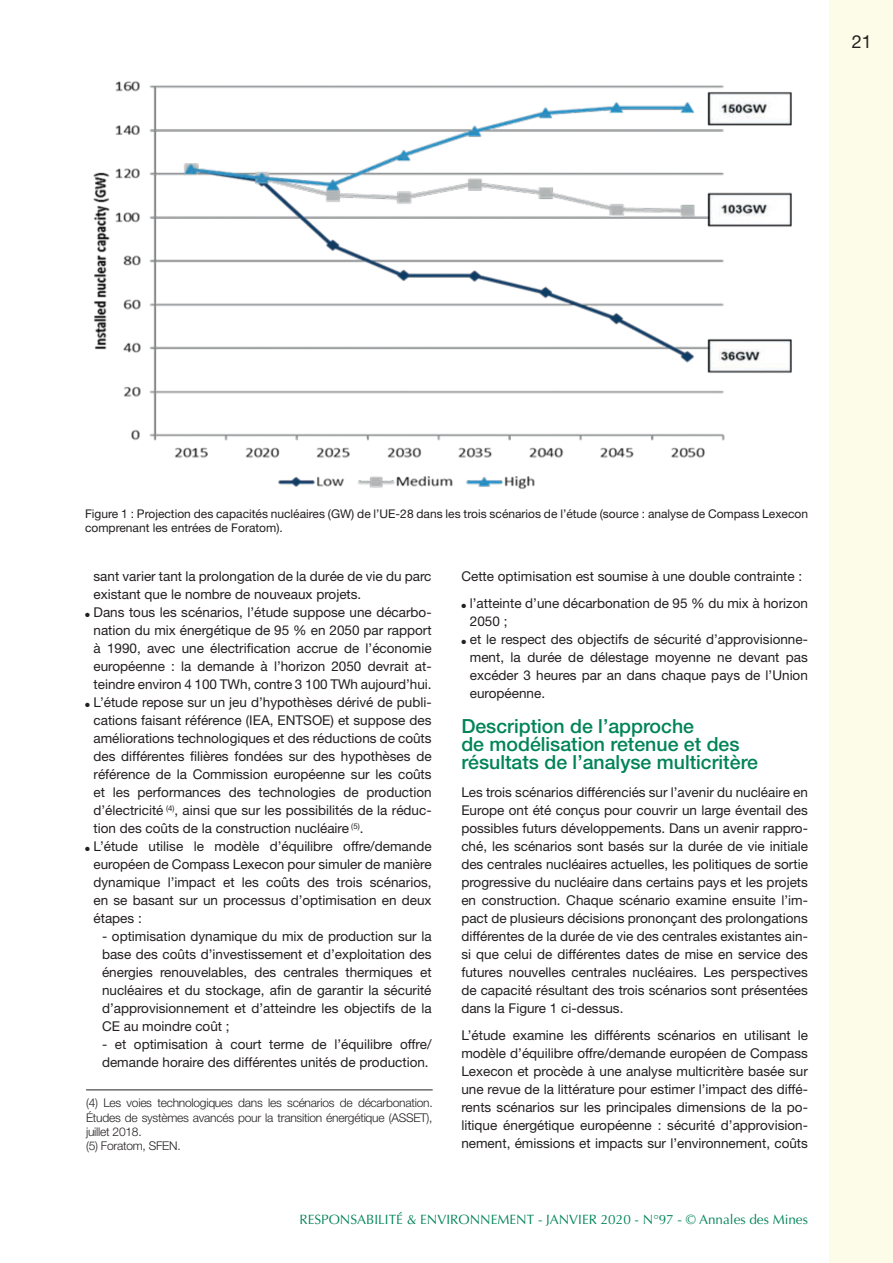
<style>
.page{position:relative;width:893px;height:1263px;background:#fff}
.page>*{position:absolute;margin:0;border:0;box-sizing:border-box;transform-origin:0 0}
.INTER_1{font:500 19.5px/18px "Helvetica Neue";color:#008457}
.t1{font:18px "Helvetica Neue";color:#231f20}
.texte_courant{font:13.5px/18px "Helvetica Neue";color:#231f20;text-align:justify}
.t2{font:13.5px "Optima";color:#008457}
.légende{font:12px/14.4px "Helvetica Neue";color:#231f20}
.légende-2{font:300 12px/14.4px "Helvetica Neue";letter-spacing:-.02em;color:#231f20;text-align:justify}
</style>
<div class="page">
<div style="left:829px;top:0;width:64px;height:1263px;background:#fdfce8"></div>
<hr style="left:86px;top:1090px;width:347px;height:1px;background:#231f20">
<img style="left:93px;top:81px;width:699px;height:408px">
<p class="t1" style="left:852px;top:31px;width:22px">21</p>
<p class="légende" style="left:85px;top:506px;width:724px">Figure 1 : Projection des capacités nucléaires (GW) de l’UE-28 dans les trois scénarios de l’étude (source : analyse de Compass Lexecon comprenant les entrées de Foratom).</p>
<p class="texte_courant" style="left:94px;top:567px;width:339px">sant varier tant la prolongation de la durée de vie du parc existant que le nombre de nouveaux projets.</p>
<p class="texte_courant" style="left:94px;top:603px;width:340px;text-indent:-9px">● Dans tous les scénarios, l’étude suppose une décarbo&shy;nation du mix énergétique de 95 % en 2050 par rapport à 1990, avec une électrification accrue de l’économie européenne : la demande à l’horizon 2050 devrait at&shy;teindre environ 4 100 TWh, contre 3 100 TWh aujourd’hui.</p>
<p class="texte_courant" style="left:94px;top:693px;width:340px;text-indent:-9px">● L’étude repose sur un jeu d’hypothèses dérivé de publi&shy;cations faisant référence (IEA, ENTSOE) et suppose des améliorations technologiques et des réductions de coûts des différentes filières fondées sur des hypothèses de référence de la Commission européenne sur les coûts et les performances des technologies de production d’électricité <sup>(4)</sup>, ainsi que sur les possibilités de la réduc&shy;tion des coûts de la construction nucléaire <sup>(5)</sup>.</p>
<p class="texte_courant" style="left:94px;top:837px;width:340px;text-indent:-9px">● L’étude utilise le modèle d’équilibre offre/demande européen de Compass Lexecon pour simuler de manière dynamique l’impact et les coûts des trois scénarios, en se basant sur un processus d’optimisation en deux étapes :</p>
<p class="texte_courant" style="left:102px;top:927px;width:331px">- optimisation dynamique du mix de production sur la base des coûts d’investissement et d’exploitation des énergies renouvelables, des centrales thermiques et nucléaires et du stockage, afin de garantir la sécurité d’approvisionnement et d’atteindre les objectifs de la CE au moindre coût ;</p>
<p class="texte_courant" style="left:102px;top:1035px;width:331px">- et optimisation à court terme de l’équilibre offre/ demande horaire des différentes unités de production.</p>
<p class="légende-2" style="left:86px;top:1095px;width:348px">(4) Les voies technologiques dans les scénarios de décarbonation.<br>Études de systèmes avancés pour la transition énergétique (ASSET), juillet 2018.</p>
<p class="légende-2" style="left:86px;top:1138px;width:96px">(5) Foratom, SFEN.</p>
<p class="texte_courant" style="left:461px;top:567px;width:342px">Cette optimisation est soumise à une double contrainte :</p>
<p class="texte_courant" style="left:470px;top:594px;width:340px;text-indent:-9px">● l’atteinte d’une décarbonation de 95 % du mix à horizon<br>2050 ;</p>
<p class="texte_courant" style="left:470px;top:630px;width:340px;text-indent:-9px">● et le respect des objectifs de sécurité d’approvisionne&shy;ment, la durée de délestage moyenne ne devant pas excéder 3 heures par an dans chaque pays de l’Union européenne.</p>
<p class="INTER_1" style="left:461px;top:717px;width:298px">Description de l’approche<br>de modélisation retenue et des résultats de l’analyse multicritère</p>
<p class="texte_courant" style="left:461px;top:783px;width:348px">Les trois scénarios différenciés sur l’avenir du nucléaire en Europe ont été conçus pour couvrir un large éventail des possibles futurs développements. Dans un avenir rappro&shy;ché, les scénarios sont basés sur la durée de vie initiale des centrales nucléaires actuelles, les politiques de sortie progressive du nucléaire dans certains pays et les projets en construction. Chaque scénario examine ensuite l’im&shy;pact de plusieurs décisions prononçant des prolongations différentes de la durée de vie des centrales existantes ain&shy;si que celui de différentes dates de mise en service des futures nouvelles centrales nucléaires. Les perspectives de capacité résultant des trois scénarios sont présentées dans la Figure 1 ci-dessus.</p>
<p class="texte_courant" style="left:461px;top:1026px;width:348px">L’étude examine les différents scénarios en utilisant le modèle d’équilibre offre/demande européen de Compass Lexecon et procède à une analyse multicritère basée sur une revue de la littérature pour estimer l’impact des diffé&shy;rents scénarios sur les principales dimensions de la po&shy;litique énergétique européenne : sécurité d’approvision&shy;nement, émissions et impacts sur l’environnement, coûts</p>
<p class="t2" style="left:299px;top:1212px;width:510px">RESPONSABILITÉ &amp; ENVIRONNEMENT - JANVIER 2020 - N°97 - © Annales des Mines</p>
</div>
